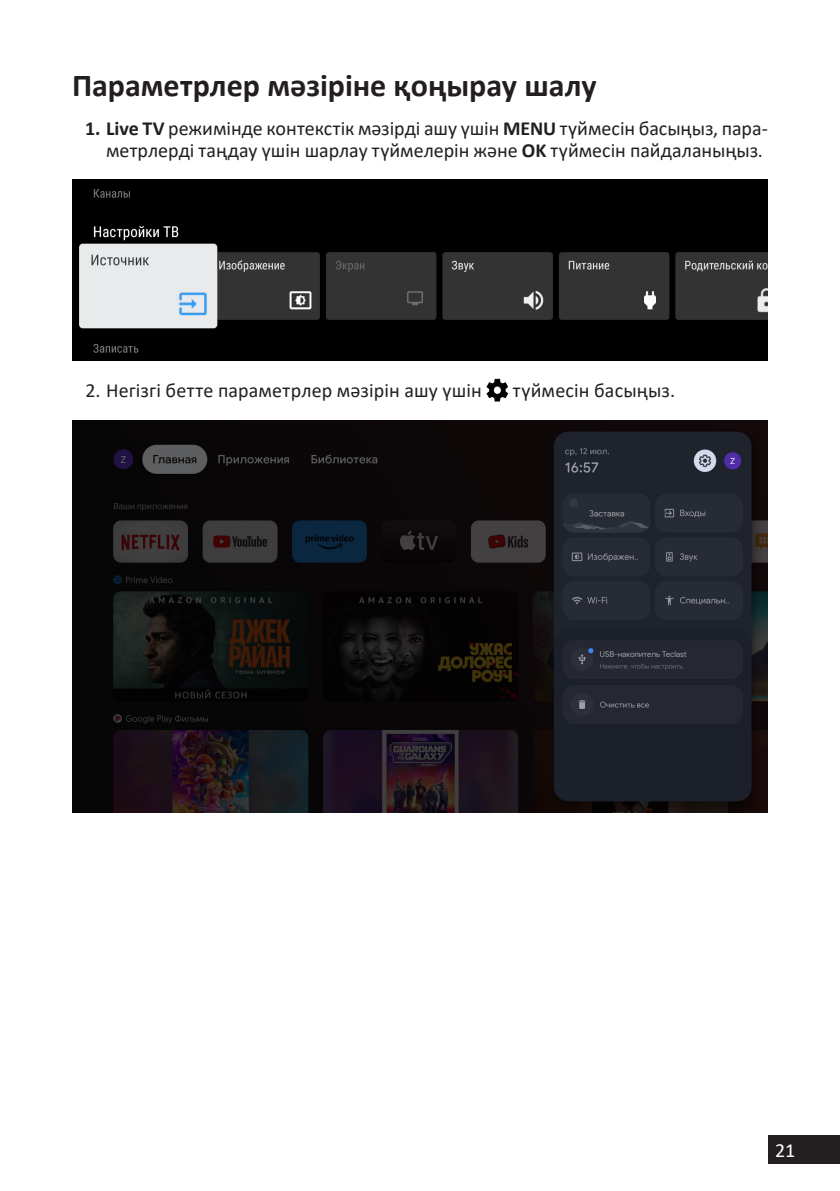
<style>
.page{position:relative;width:840px;height:1191px;background:#fff}
.page>*{position:absolute;margin:0;border:0;box-sizing:border-box;transform-origin:0 0}
.Заголовок_16{font:700 32px "Calibri";color:#231f20}
.t1{font:20px/22px "Calibri";color:#231f20;text-align:right}
.t2{font:20px "Calibri";color:#fff}
.s1{font-weight:700}
</style>
<div class="page">
<div style="left:767px;top:1135px;width:72px;height:28px;background:#231f20"></div>
<img style="left:72px;top:179px;width:695px;height:182px">
<img style="left:72px;top:421px;width:695px;height:391px">
<svg style="left:486px;top:379px;width:22px;height:22px"></svg>
<p class="Заголовок_16" style="left:72px;top:63px;width:526px">Параметрлер мәзіріне қоңырау шалу</p>
<p class="t1" style="left:85px;top:117px;width:684px"><span class="s1">1. Live TV</span> режимінде контекстік мәзірді ашу үшін <span class="s1">MENU</span> түймесін басыңыз, пара&shy;метрлерді таңдау үшін шарлау түймелерін және <span class="s1">OK</span> түймесін пайдаланыңыз.</p>
<p class="t1" style="left:85px;top:379px;width:398px">2. Негізгі бетте параметрлер мәзірін ашу үшін</p>
<p class="t1" style="left:512px;top:379px;width:164px">түймесін басыңыз.</p>
<p class="t2" style="left:774px;top:1136px;width:21px">21</p>
</div>
